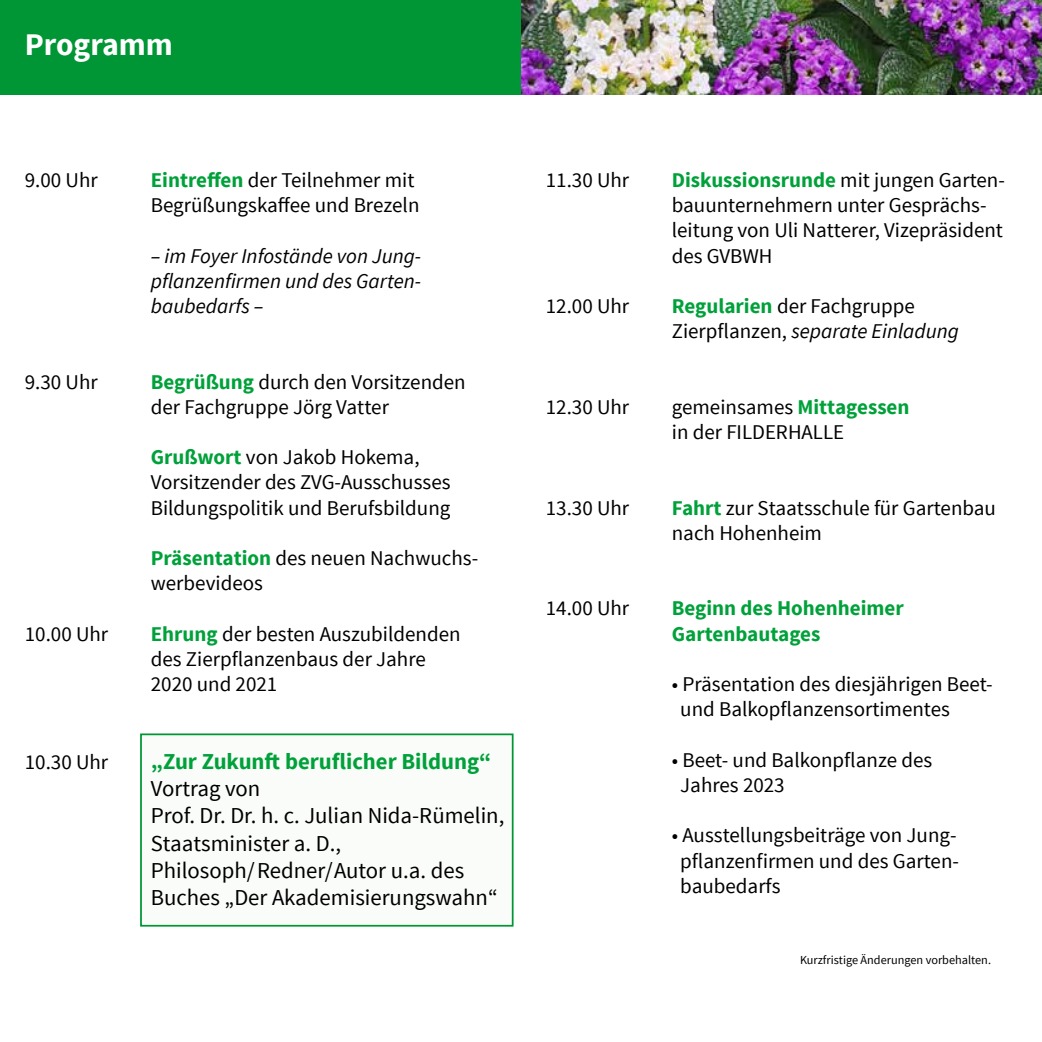
<style>
.page{position:relative;width:1042px;height:1042px;background:#fff}
.page>*{position:absolute;margin:0;border:0;box-sizing:border-box;transform-origin:0 0}
.t1{font:700 31.5px "Source Sans Pro";color:#fff}
.t2{font:22.75px/27.3px "Source Sans Pro";color:#000}
.t3{font:700 22.75px "Source Sans Pro";color:#00a13a}
.t4{font:21px/25.2px "Source Sans Pro";color:#000}
.t5{font:italic 21px/25.2px "Source Sans Pro";color:#000;text-align:justify}
.t6{font:700 21px/25.2px "Source Sans Pro";color:#00a13a}
.t7{font:12.25px "Source Sans Pro";color:#000}
.s1{font-weight:700;color:#00a13a}
.s2{font-style:italic}
</style>
<div class="page">
<div style="left:140px;top:733px;width:373px;height:193px;background:#fafcf9;border:2px solid #009636"></div>
<div style="left:0;top:0;width:521px;height:94px;background:#009636"></div>
<img style="left:521px;top:0;width:521px;height:94px">
<h1 class="t1" style="left:25px;top:24px;width:150px">Programm</h1>
<p class="t4" style="left:25px;top:168px;width:74px">9.00 Uhr</p>
<p class="t4" style="left:151px;top:168px;width:270px"><span class="s1">Eintreffen</span> der Teilnehmer mit<br>Begrüßungskaffee und Brezeln</p>
<p class="t5" style="left:151px;top:243px;width:272px">– im Foyer Infostände von Jung&shy;pflanzenfirmen und des Garten&shy;baubedarfs –</p>
<p class="t4" style="left:25px;top:369px;width:74px">9.30 Uhr</p>
<p class="t4" style="left:151px;top:369px;width:316px"><span class="s1">Begrüßung</span> durch den Vorsitzenden der Fachgruppe Jörg Vatter</p>
<p class="t4" style="left:151px;top:445px;width:301px"><span class="s1">Grußwort</span> von Jakob Hokema,<br>Vorsitzender des ZVG-Ausschusses<br>Bildungspolitik und Berufsbildung</p>
<p class="t4" style="left:151px;top:546px;width:329px"><span class="s1">Präsentation</span> des neuen Nachwuchs&shy;werbevideos</p>
<p class="t4" style="left:25px;top:621px;width:85px">10.00 Uhr</p>
<p class="t4" style="left:151px;top:621px;width:311px"><span class="s1">Ehrung</span> der besten Auszubildenden des Zierpflanzenbaus der Jahre<br>2020 und 2021</p>
<p class="t4" style="left:25px;top:749px;width:85px">10.30 Uhr</p>
<p class="t3" style="left:151px;top:746px;width:342px">„Zur Zukunft beruflicher Bildung“</p>
<p class="t2" style="left:151px;top:775px;width:355px">Vortrag von<br>Prof. Dr. Dr. h. c. Julian Nida-Rümelin,<br>Staatsminister a. D.,<br>Philosoph/Redner/Autor u.a. des<br>Buches „Der Akademisierungswahn“</p>
<p class="t4" style="left:546px;top:168px;width:85px">11.30 Uhr</p>
<p class="t4" style="left:672px;top:168px;width:335px"><span class="s1">Diskussionsrunde</span> mit jungen Garten&shy;bauunternehmern unter Gesprächs&shy;leitung von Uli Natterer, Vizepräsident des GVBWH</p>
<p class="t4" style="left:546px;top:294px;width:85px">12.00 Uhr</p>
<p class="t4" style="left:672px;top:294px;width:289px"><span class="s1">Regularien</span> der Fachgruppe<br>Zierpflanzen, <span class="s2">separate Einladung</span></p>
<p class="t4" style="left:546px;top:394px;width:85px">12.30 Uhr</p>
<p class="t4" style="left:672px;top:394px;width:239px">gemeinsames <span class="s1">Mittagessen </span>in der FILDERHALLE</p>
<p class="t4" style="left:546px;top:495px;width:85px">13.30 Uhr</p>
<p class="t4" style="left:672px;top:495px;width:326px"><span class="s1">Fahrt</span> zur Staatsschule für Gartenbau nach Hohenheim</p>
<p class="t4" style="left:546px;top:596px;width:85px">14.00 Uhr</p>
<p class="t6" style="left:672px;top:596px;width:233px">Beginn des Hohenheimer<br>Gartenbautages</p>
<p class="t4" style="left:680px;top:672px;width:314px;text-indent:-8px">• Präsentation des diesjährigen Beet&shy;und Balkopflanzensortimentes</p>
<p class="t4" style="left:680px;top:747px;width:253px;text-indent:-8px">• Beet- und Balkonpflanze des<br>Jahres 2023</p>
<p class="t4" style="left:680px;top:823px;width:280px;text-align:justify;text-indent:-8px">• Ausstellungsbeiträge von Jung&shy;pflanzenfirmen und des Garten&shy;baubedarfs</p>
<p class="t7" style="left:800px;top:952px;width:192px">Kurzfristige Änderungen vorbehalten.</p>
</div>
